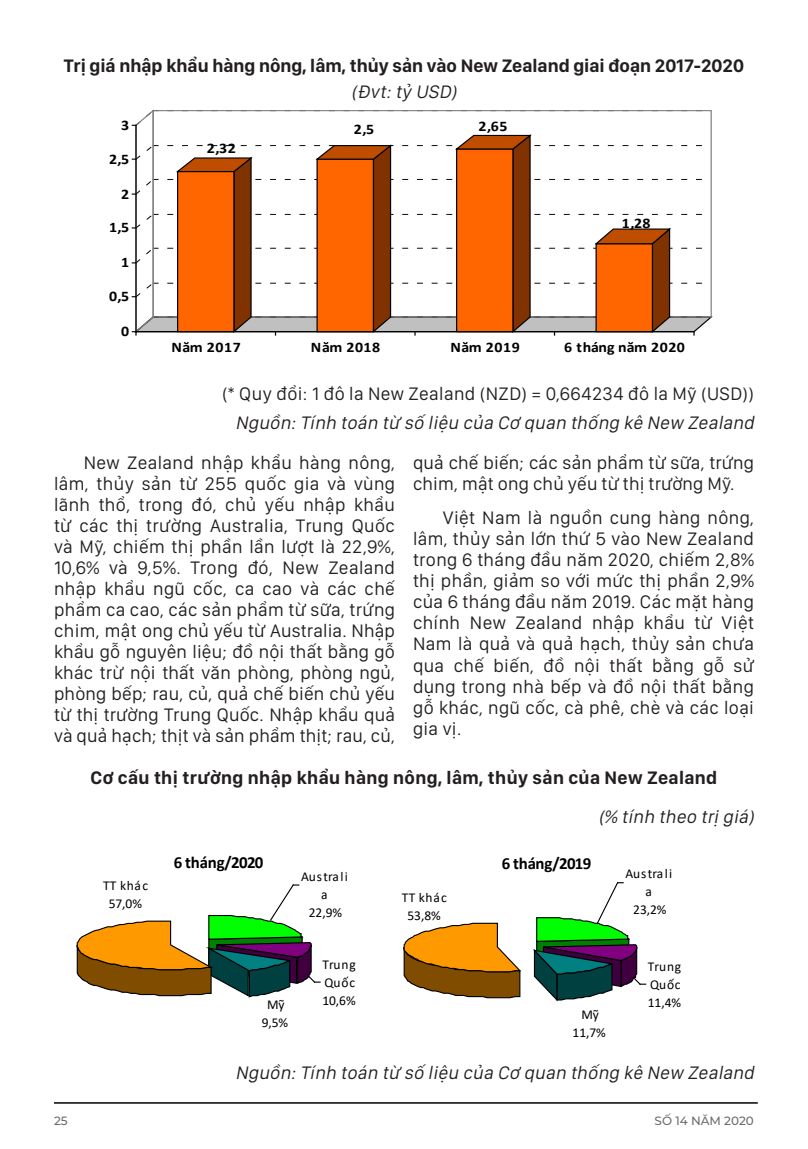
<style>
.page{position:relative;width:808px;height:1149px;background:#fff}
.page>*{position:absolute;margin:0;border:0;box-sizing:border-box;transform-origin:0 0}
.t1{font:18.75px/21px "San Francisco Display";letter-spacing:.01em;color:#231f20;text-align:justify}
.t2{font:italic 18.75px "San Francisco Display";color:#231f20}
.t3{font:700 18.75px "San Francisco Display";color:#231f20}
.t4{font:700 18.75px "San Francisco Display";letter-spacing:.02em;color:#231f20}
.t5{font:700 16.95px "Calibri";letter-spacing:-.025em;color:#000}
.t6{font:700 14.7px "Calibri";letter-spacing:.03em;color:#000;scale:1.09 1}
.t7{font:700 14.7px "Calibri";color:#000;scale:1.09 1}
.t8{font:13.5px/18px "Calibri";letter-spacing:.015em;color:#000;text-align:center}
.t9{font:500 12px "Montserrat";color:#6c6d70}
</style>
<div class="page">
<hr style="left:54px;top:1101px;width:704px;height:2px;background:#000">
<svg style="left:132px;top:109px;width:581px;height:226px"></svg>
<svg style="left:76px;top:884px;width:244px;height:114px"></svg>
<svg style="left:533px;top:882px;width:113px;height:120px"></svg>
<svg style="left:403px;top:922px;width:118px;height:76px"></svg>
<p class="t3" style="left:64px;top:54px;width:682px">Trị giá nhập khẩu hàng nông, lâm, thủy sản vào New Zealand giai đoạn 2017-2020</p>
<p class="t2" style="left:351px;top:79px;width:111px">(Đvt:tỷ USD)</p>
<p class="t6" style="left:121px;top:114px;width:9px">3</p>
<p class="t6" style="left:109px;top:148px;width:20px">2,5</p>
<p class="t6" style="left:121px;top:183px;width:9px">2</p>
<p class="t6" style="left:109px;top:217px;width:20px">1,5</p>
<p class="t6" style="left:121px;top:252px;width:9px">1</p>
<p class="t6" style="left:109px;top:286px;width:20px">0,5</p>
<p class="t6" style="left:121px;top:321px;width:9px">0</p>
<p class="t6" style="left:207px;top:138px;width:28px">2,32</p>
<p class="t6" style="left:354px;top:119px;width:20px">2,5</p>
<p class="t6" style="left:479px;top:116px;width:28px">2,65</p>
<p class="t6" style="left:622px;top:212px;width:28px">1,28</p>
<p class="t6" style="left:171px;top:336px;width:65px">Năm 2017</p>
<p class="t6" style="left:311px;top:336px;width:65px">Năm 2018</p>
<p class="t6" style="left:450px;top:336px;width:65px">Năm 2019</p>
<p class="t7" style="left:564px;top:336px;width:112px">6 tháng năm 2020</p>
<p class="t1" style="left:222px;top:382px;width:533px">(* Quy đổi: 1 đô la New Zealand (NZD) = 0,664234 đô la Mỹ (USD))</p>
<p class="t2" style="left:235px;top:410px;width:524px">Nguồn:Tính toán từ số liệu của Cơ quan thống kê New Zealand</p>
<p class="t1" style="left:54px;top:451px;width:343px;text-indent:30px">New Zealand nhập khẩu hàng nông, lâm, thủy sản từ 255 quốc gia và vùng lãnh thổ, trong đó, chủ yếu nhập khẩu từ các thị trường Australia, Trung Quốc và Mỹ, chiếm thị phần lần lượt là 22,9%, 10,6% và 9,5%. Trong đó, New Zealand nhập khẩu ngũ cốc, ca cao và các chế phẩm ca cao, các sản phẩm từ sữa, trứng chim, mật ong chủ yếu từ Australia. Nhập khẩu gỗ nguyên liệu; đồ nội thất bằng gỗ khác trừ nội thất văn phòng, phòng ngủ, phòng bếp; rau, củ, quả chế biến chủ yếu từ thị trường Trung Quốc. Nhập khẩu quả và quả hạch; thịt và sản phẩm thịt; rau, củ,</p>
<p class="t1" style="left:413px;top:451px;width:342px">quả chế biến; các sản phẩm từ sữa, trứng chim, mật ong chủ yếu từ thị trường Mỹ.</p>
<p class="t1" style="left:413px;top:507px;width:343px;text-indent:30px">Việt Nam là nguồn cung hàng nông, lâm, thủy sản lớn thứ 5 vào New Zealand trong 6 tháng đầu năm 2020, chiếm 2,8% thị phần, giảm so với mức thị phần 2,9% của 6 tháng đầu năm 2019. Các mặt hàng chính New Zealand nhập khẩu từ Việt Nam là quả và quả hạch, thủy sản chưa qua chế biến, đồ nội thất bằng gỗ sử dụng trong nhà bếp và đồ nội thất bằng gỗ khác, ngũ cốc, cà phê, chè và các loại gia vị.</p>
<p class="t4" style="left:91px;top:765px;width:628px">Cơ cấu thị trường nhập khẩu hàng nông, lâm, thủy sản của New Zealand</p>
<p class="t2" style="left:598px;top:804px;width:161px">(% tính theo trịgiá)</p>
<p class="t5" style="left:174px;top:850px;width:91px">6 tháng/2020</p>
<p class="t8" style="left:103px;top:875px;width:47px">TT khác<br>57,0%</p>
<p class="t5" style="left:502px;top:851px;width:91px">6 tháng/2019</p>
<p class="t8" style="left:625px;top:864px;width:48px">Australi a<br>23,2%</p>
<p class="t8" style="left:301px;top:866px;width:48px">Australi a<br>22,9%</p>
<p class="t8" style="left:402px;top:887px;width:47px">TT khác<br>53,8%</p>
<p class="t8" style="left:262px;top:995px;width:28px">Mỹ<br>9,5%</p>
<p class="t8" style="left:322px;top:954px;width:35px;text-align:justify">Trung Quốc 10,6%</p>
<p class="t8" style="left:573px;top:1004px;width:35px">Mỹ<br>11,7%</p>
<p class="t8" style="left:648px;top:956px;width:35px;text-align:justify">Trung Quốc 11,4%</p>
<p class="t2" style="left:235px;top:1060px;width:524px">Nguồn:Tính toán từ số liệu của Cơ quan thống kê New Zealand</p>
<p class="t9" style="left:54px;top:1111px;width:15px">25</p>
<p class="t9" style="left:655px;top:1111px;width:101px">SỐ 14 NĂM 2020</p>
</div>
